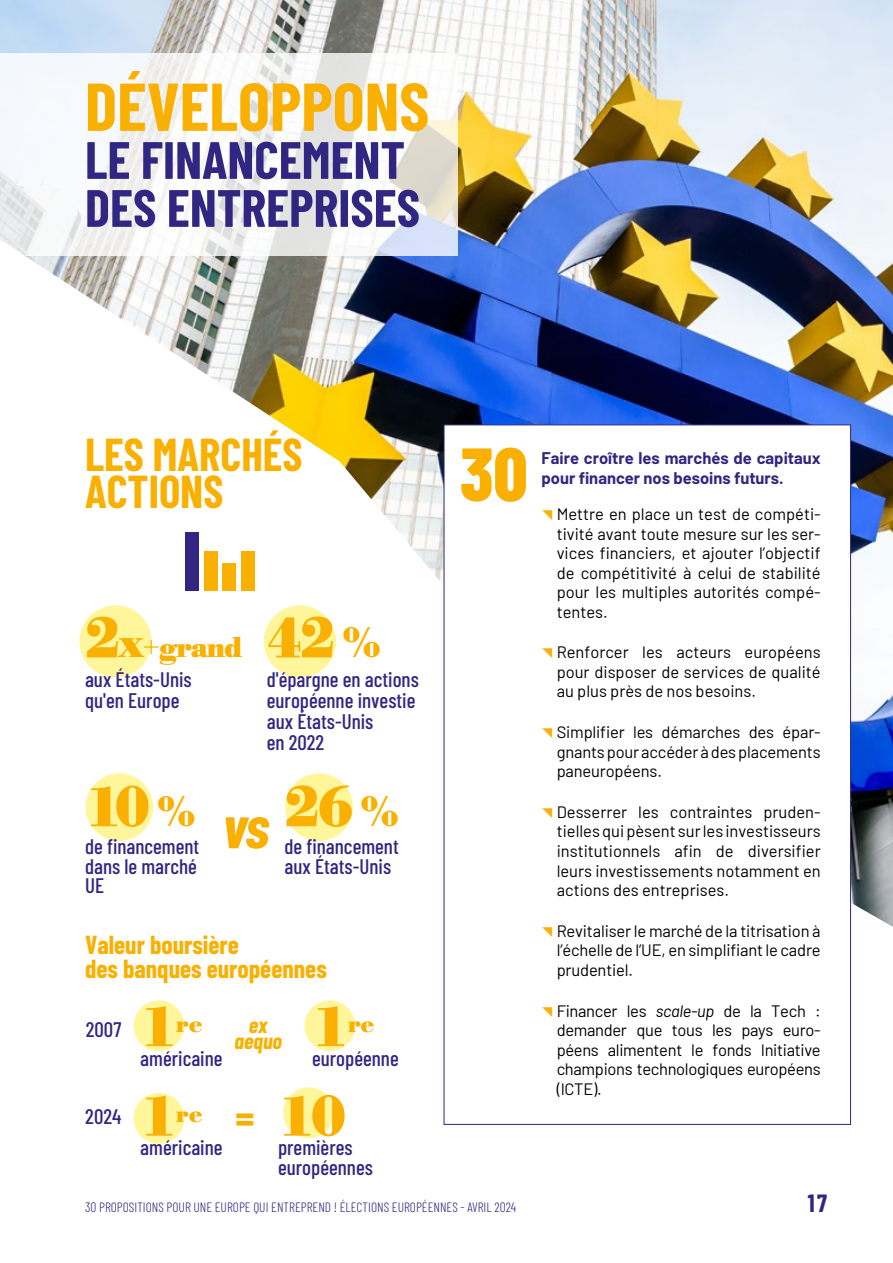
<style>
.page{position:relative;width:893px;height:1263px;background:#fff}
.page>*{position:absolute;margin:0;border:0;box-sizing:border-box;transform-origin:0 0}
.t1{font:800 75px "Barlow Condensed";color:#f9b000}
.t2{font:700 67.5px "Barlow Condensed";color:#f9b000}
.t3{font:italic 700 60.15px "Barlow Condensed";color:#f9b000}
.t4{font:700 60px "Bodoni URW";letter-spacing:-.045em;color:#f9b000}
.t5{font:700 52.5px/48px "Barlow Condensed";color:#312783}
.t6{font:700 45px/37.5px "Barlow Condensed";color:#f9b000}
.t7{font:700 43.05px "Barlow Condensed";color:#f9b000}
.t8{font:700 30px "Bodoni URW";letter-spacing:-.04em;color:#f9b000}
.t9{font:700 25.5px/24px "Barlow Condensed";color:#f9b000}
.t10{font:700 24.45px "Bodoni URW";color:#f9b000}
.t11{font:700 24.3px "Barlow Condensed";color:#312783}
.t12{font:italic 700 22.05px/15.8px "Barlow Condensed";color:#f9b000;text-align:center}
.t13{font:500 21px/19.5px "Barlow Condensed";color:#312783}
.t14{font:16.5px/19.5px "Barlow";letter-spacing:-.005em;color:#000;text-align:justify}
.t15{font:700 16.5px/19.5px "Barlow";color:#312783}
.t16{font:300 13.5px "Barlow Condensed";color:#312783}
.s1{font-size:60px}
.s2{font-size:45px}
.s3{font-style:italic}
</style>
<div class="page">
<img style="left:0;top:0;width:893px;height:927px">
<svg style="left:0;top:54px;width:457px;height:202px;fill:#f6f8fa"></svg>
<div style="left:444px;top:424px;width:407px;height:701px;background:#fff;border:1px solid #312783"></div>
<div style="left:185px;top:532px;width:13px;height:58px;background:#312783"></div>
<div style="left:204px;top:551px;width:13px;height:39px;background:#f9b000"></div>
<div style="left:242px;top:551px;width:13px;height:39px;background:#f9b000"></div>
<div style="left:223px;top:563px;width:13px;height:27px;background:#f9b000"></div>
<div style="left:285px;top:773px;width:68px;height:68px;background:#fff69b;border-radius:50%"></div>
<div style="left:85px;top:773px;width:68px;height:68px;background:#fff69b;border-radius:50%"></div>
<div style="left:134px;top:1000px;width:50px;height:51px;background:#fff69b;border-radius:50%"></div>
<div style="left:134px;top:1093px;width:50px;height:51px;background:#fff69b;border-radius:50%"></div>
<div style="left:304px;top:1000px;width:51px;height:51px;background:#fff69b;border-radius:50%"></div>
<div style="left:283px;top:1087px;width:51px;height:51px;background:#fff69b;border-radius:50%"></div>
<div style="left:264px;top:605px;width:72px;height:73px;background:#fff69b;border-radius:50%"></div>
<div style="left:79px;top:605px;width:73px;height:73px;background:#fff69b;border-radius:50%"></div>
<h2 class="t2" style="left:85px;top:59px;width:346px">DÉVELOPPONS</h2>
<h3 class="t5" style="left:85px;top:133px;width:336px">LE FINANCEMENT<br>DES ENTREPRISES</h3>
<h3 class="t6" style="left:85px;top:433px;width:219px">LES MARCHÉS<br>ACTIONS</h3>
<h3 class="t8" style="left:85px;top:630px;width:159px"><span class="s1">2</span><span class="s2">x</span>+grand</h3>
<p class="t13" style="left:85px;top:667px;width:108px;line-height:21px">aux États-Unis qu'en Europe</p>
<h3 class="t4" style="left:267px;top:602px;width:116px">42 <span class="s2">%</span></h3>
<p class="t13" style="left:267px;top:667px;width:154px;line-height:21px">d'épargne en actions européenne investie aux États-Unis<br>en 2022</p>
<h3 class="t4" style="left:284px;top:771px;width:116px">26 <span class="s2">%</span></h3>
<p class="t13" style="left:284px;top:835px;width:116px">de financement aux États-Unis</p>
<h3 class="t4" style="left:85px;top:771px;width:112px">10 <span class="s2">%</span></h3>
<p class="t13" style="left:85px;top:835px;width:116px;text-align:justify">de financement dans le marché UE</p>
<h3 class="t3" style="left:222px;top:784px;width:48px">vs</h3>
<h3 class="t9" style="left:85px;top:931px;width:243px">Valeur boursière<br>des banques européennes</h3>
<h3 class="t4" style="left:312px;top:991px;width:37px">1</h3>
<h3 class="t4" style="left:140px;top:991px;width:37px">1</h3>
<h3 class="t10" style="left:176px;top:1010px;width:28px">re</h3>
<p class="t13" style="left:140px;top:1047px;width:84px">américaine</p>
<h3 class="t4" style="left:140px;top:1081px;width:37px">1</h3>
<h3 class="t10" style="left:348px;top:1010px;width:28px">re</h3>
<p class="t13" style="left:312px;top:1047px;width:88px">européenne</p>
<h3 class="t4" style="left:278px;top:1081px;width:70px">10</h3>
<p class="t13" style="left:278px;top:1136px;width:96px">premières européennes</p>
<h3 class="t12" style="left:235px;top:1016px;width:49px">ex aequo</h3>
<p class="t13" style="left:86px;top:1018px;width:37px">2007</p>
<p class="t13" style="left:85px;top:1105px;width:38px">2024</p>
<h3 class="t10" style="left:176px;top:1099px;width:28px">re</h3>
<p class="t13" style="left:140px;top:1136px;width:84px">américaine</p>
<h3 class="t7" style="left:235px;top:1087px;width:20px">=</h3>
<h1 class="t1" style="left:460px;top:421px;width:69px">30</h1>
<p class="t15" style="left:541px;top:447px;width:281px">Faire croître les marchés de capitaux pour financer nos besoins futurs.</p>
<p class="t14" style="left:557px;top:503px;width:265px">Mettre en place un test de compéti&shy;tivité avant toute mesure sur les ser&shy;vices financiers, et ajouter l’objectif de compétitivité à celui de stabilité pour les multiples autorités compé&shy;tentes.</p>
<p class="t14" style="left:557px;top:641px;width:265px">Renforcer les acteurs européens pour disposer de services de qualité au plus près de nos besoins.</p>
<p class="t14" style="left:557px;top:721px;width:265px">Simplifier les démarches des épar&shy;gnants pour accéder à des placements paneuropéens.</p>
<p class="t14" style="left:557px;top:801px;width:265px">Desserrer les contraintes pruden&shy;tielles qui pèsent sur les investisseurs institutionnels afin de diversifier leurs investissements notamment en actions des entreprises.</p>
<p class="t14" style="left:557px;top:920px;width:265px">Revitaliser le marché de la titrisation à l’échelle de l’UE, en simplifiant le cadre prudentiel.</p>
<p class="t14" style="left:557px;top:999px;width:265px">Financer les <span class="s3">scale-up</span> de la Tech : demander que tous les pays euro&shy;péens alimentent le fonds Initiative champions technologiques européens (ICTE).</p>
<p class="t16" style="left:85px;top:1197px;width:433px">30 PROPOSITIONS POUR UNE EUROPE QUI ENTREPREND ! ÉLECTIONS EUROPÉENNES - AVRIL 2024</p>
<h3 class="t11" style="left:808px;top:1186px;width:21px">17</h3>
</div>
